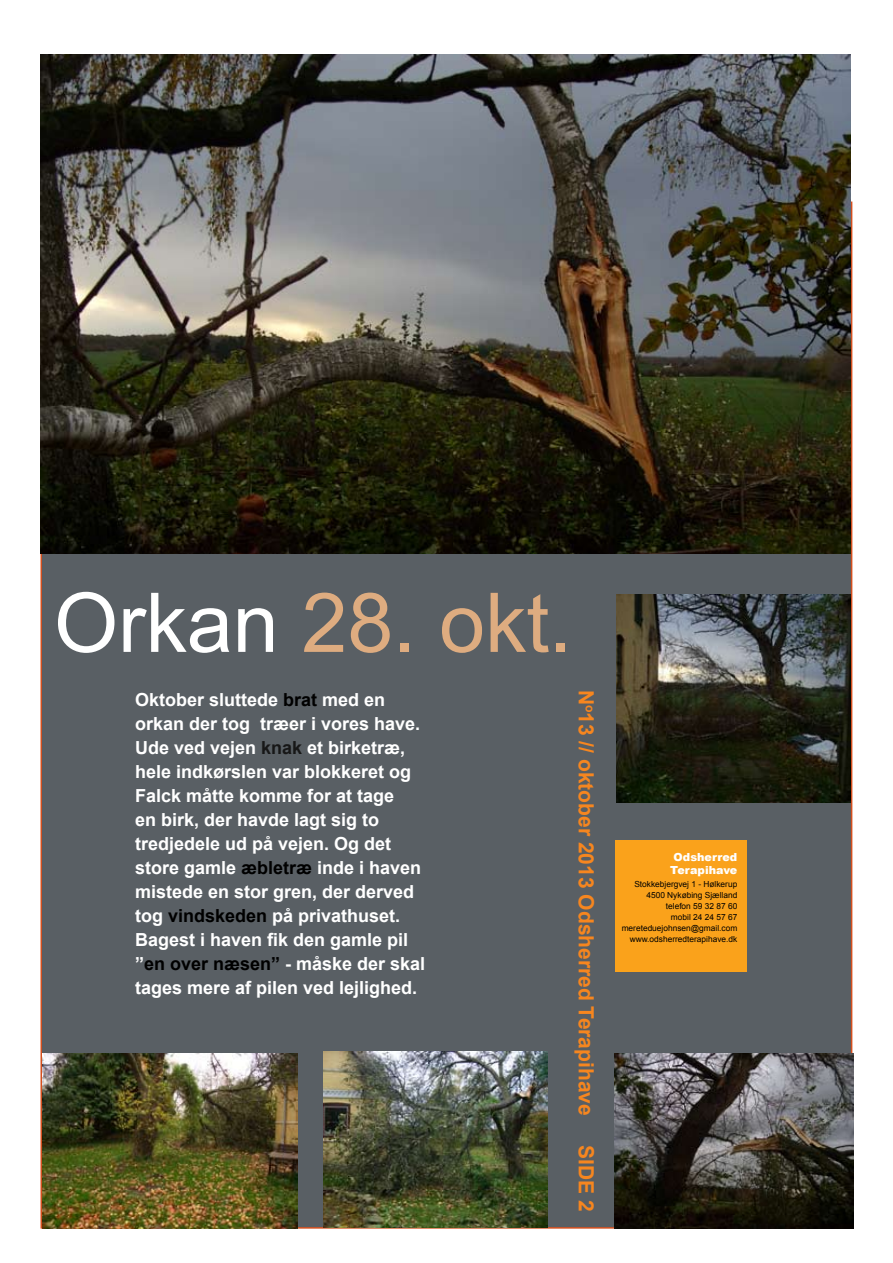
<style>
.page{position:relative;width:893px;height:1263px;background:#fff}
.page>*{position:absolute;margin:0;border:0;box-sizing:border-box;transform-origin:0 0}
.t1{font:82.5px "Arial";color:#deac80}
.t2{font:700 21px "Arial";color:#f6861f}
.t3{font:700 18px/24px "Arial";color:#fff}
.t4{font:900 11.1px/13px "Arial";color:#fff;text-align:center}
.t5{font:8.4px/11.1px "Arial";color:#000;text-align:right}
.s1{color:#fff}
.s2{color:#000}
.s3{color:#171717}
</style>
<div class="page">
<div style="left:41px;top:202px;width:811px;height:1026px;background:#595f64;border:2px solid #d54f1e"></div>
<img style="left:40px;top:54px;width:810px;height:500px">
<img style="left:324px;top:1052px;width:224px;height:175px">
<img style="left:42px;top:1053px;width:255px;height:175px">
<img style="left:616px;top:594px;width:234px;height:209px">
<div style="left:616px;top:841px;width:131px;height:131px;background:#faa21b"></div>
<img style="left:614px;top:1053px;width:240px;height:176px">
<h1 class="t1" style="left:54px;top:569px;width:520px"><span class="s1">Orkan</span> 28. okt.</h1>
<p class="t3" style="left:135px;top:688px;width:292px">Oktober sluttede <span class="s2">brat</span> med en orkan der tog træer i vores have.<br>Ude ved vejen <span class="s3">knak</span> et birketræ, hele indkørslen var blokkeret og<br>Falck måtte komme for at tage<br>en birk, der havde lagt sig to tredjedele ud på vejen. Og det store gamle <span class="s2">æbletræ</span> inde i haven mistede en stor gren, der derved tog <span class="s2">vindskeden</span> på privathuset.<br>Bagest i haven fik den gamle pil ”<span class="s2">en over næsen”</span> - måske der skal tages mere af pilen ved lejlighed.</p>
<p class="t2" style="left:600px;top:689px;width:428px;rotate:90deg">N<sup>o</sup>13 // oktober 2013 Odsherred Terapihave</p>
<p class="t2" style="left:600px;top:1145px;width:68px;rotate:90deg">SIDE 2</p>
<p class="t4" style="left:670px;top:850px;width:69px">Odsherred<br>Terapihave</p>
<p class="t5" style="left:622px;top:878px;width:117px">Stokkebjergvej 1 - Hølkerup<br>4500 Nykøbing Sjælland telefon 59 32 87 60<br>mobil 24 24 57 67 mereteduejohnsen@gmail.com www.odsherredterapihave.dk</p>
</div>
